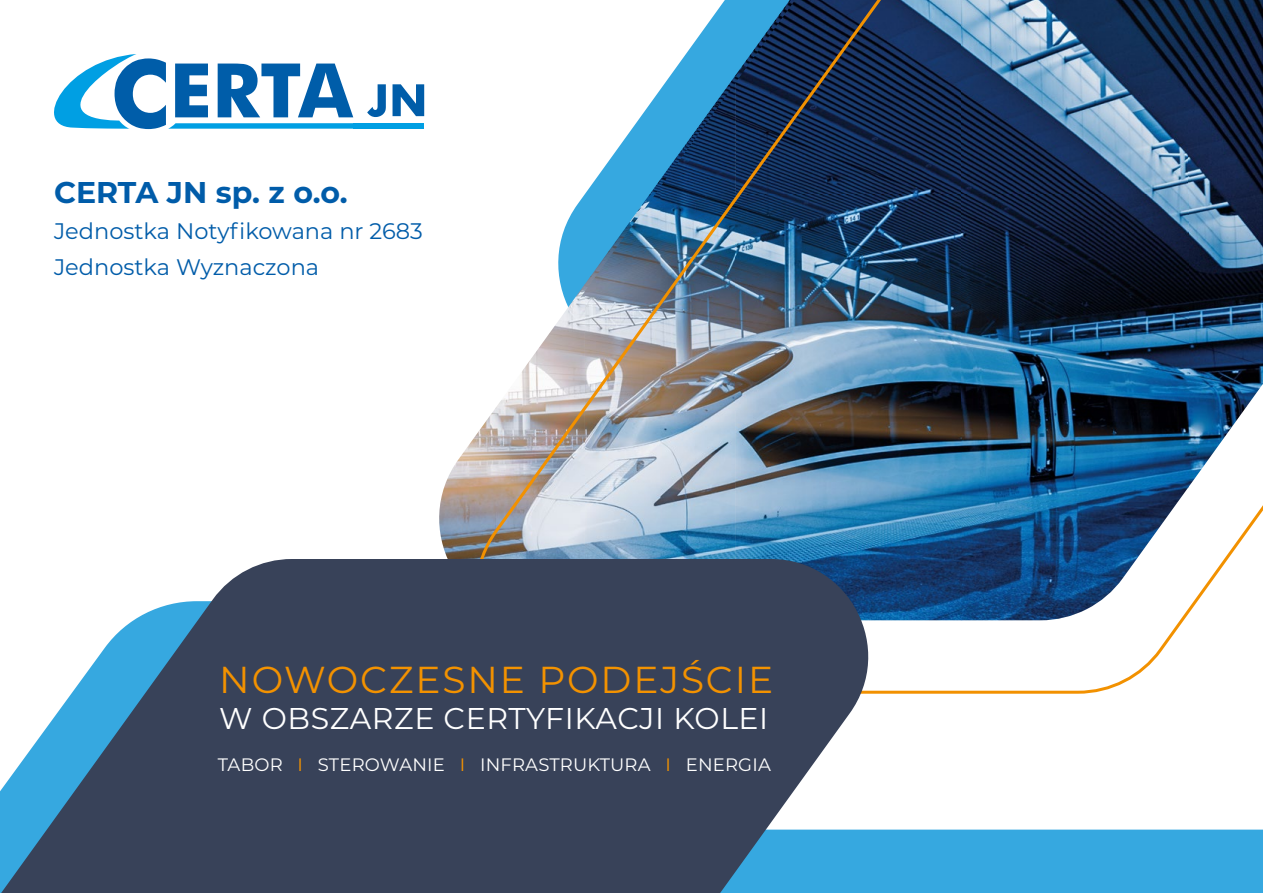
<style>
.page{position:relative;width:1263px;height:893px;background:#fff}
.page>*{position:absolute;margin:0;border:0;box-sizing:border-box;transform-origin:0 0}
.t1{font:37.5px "Montserrat";letter-spacing:.05em;color:#f39200}
.t2{font:30px "Montserrat";letter-spacing:.02em;color:#fff}
.t3{font:700 30px "Montserrat";color:#005ca9}
.t4{font:22.5px/36px "Montserrat";color:#005ca9}
.t5{font:18px "Montserrat";letter-spacing:.01em;color:#fff}
.s1{color:#f39200}
</style>
<div class="page">
<img style="left:439px;top:445px;width:30px;height:114px">
<img style="left:469px;top:0;width:794px;height:694px">
<svg style="left:54px;top:54px;width:299px;height:75px"></svg>
<svg style="left:367px;top:84px;width:19px;height:33px"></svg>
<svg style="left:392px;top:84px;width:32px;height:32px"></svg>
<div style="left:353px;top:123px;width:71px;height:6px;background:#009fe3"></div>
<div style="left:896px;top:830px;width:367px;height:63px;background:#36a8e0"></div>
<svg style="left:0;top:559px;width:896px;height:334px;background:#4f6279"></svg>
<h2 class="t3" style="left:54px;top:170px;width:295px">CERTA JN sp. z o.o.</h2>
<p class="t4" style="left:54px;top:212px;width:370px">Jednostka Notyfikowana nr 2683<br>Jednostka Wyznaczona</p>
<h1 class="t1" style="left:219px;top:654px;width:555px">NOWOCZESNE PODEJŚCIE</h1>
<h2 class="t2" style="left:219px;top:698px;width:550px">W OBSZARZE CERTYFIKACJI KOLEI</h2>
<p class="t5" style="left:218px;top:752px;width:555px">TABOR <span class="s1">I</span> STEROWANIE <span class="s1">I</span> INFRASTRUKTURA <span class="s1">I</span> ENERGIA</p>
</div>
